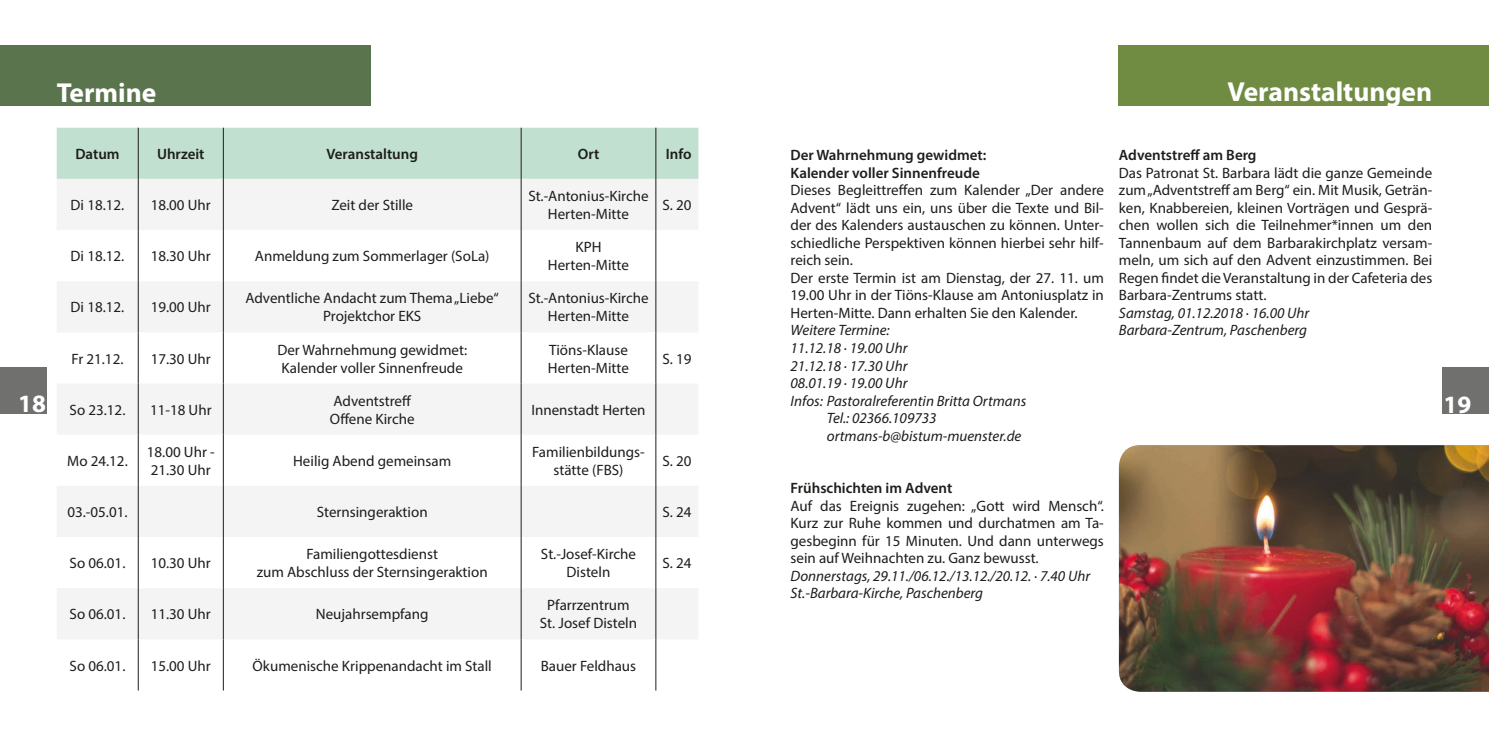
<style>
.page{position:relative;width:1489px;height:745px;background:#fff}
.page>*{position:absolute;margin:0;border:0;box-sizing:border-box;transform-origin:0 0}
.t1{font:700 27.5px "Myriad Pro";color:#fff}
.t2{font:700 25px "Myriad Pro";color:#fff}
.t3{font:15px/17.5px "Myriad Pro";color:#1d1d1b;text-align:justify}
.t4{font:italic 15px "Myriad Pro";color:#1d1d1b}
.t5{font:600 15px "Myriad Pro";color:#1d1d1b}
</style>
<div class="page">
<div style="left:0;top:45px;width:370px;height:60px;background:#5a744e"></div>
<div style="left:0;top:367px;width:46px;height:46px;background:#70706f"></div>
<div style="left:57px;top:128px;width:641px;height:51px;background:#c1e0d0"></div>
<svg style="left:57px;top:179px;width:641px;height:460px;fill:#f4f4f4"></svg>
<hr style="left:138px;top:128px;width:1px;height:51px;background:#1d1d1b">
<hr style="left:223px;top:128px;width:1px;height:51px;background:#1d1d1b">
<hr style="left:521px;top:128px;width:1px;height:51px;background:#1d1d1b">
<hr style="left:655px;top:128px;width:1px;height:51px;background:#1d1d1b">
<hr style="left:138px;top:179px;width:1px;height:51px;background:#1d1d1b">
<hr style="left:223px;top:179px;width:1px;height:51px;background:#1d1d1b">
<hr style="left:521px;top:179px;width:1px;height:51px;background:#1d1d1b">
<hr style="left:655px;top:179px;width:1px;height:51px;background:#1d1d1b">
<hr style="left:138px;top:230px;width:1px;height:51px;background:#1d1d1b">
<hr style="left:223px;top:230px;width:1px;height:51px;background:#1d1d1b">
<hr style="left:521px;top:230px;width:1px;height:51px;background:#1d1d1b">
<hr style="left:655px;top:230px;width:1px;height:51px;background:#1d1d1b">
<hr style="left:138px;top:281px;width:1px;height:51px;background:#1d1d1b">
<hr style="left:223px;top:281px;width:1px;height:51px;background:#1d1d1b">
<hr style="left:521px;top:281px;width:1px;height:51px;background:#1d1d1b">
<hr style="left:655px;top:281px;width:1px;height:51px;background:#1d1d1b">
<hr style="left:138px;top:332px;width:1px;height:51px;background:#1d1d1b">
<hr style="left:223px;top:332px;width:1px;height:51px;background:#1d1d1b">
<hr style="left:521px;top:332px;width:1px;height:51px;background:#1d1d1b">
<hr style="left:655px;top:332px;width:1px;height:51px;background:#1d1d1b">
<hr style="left:138px;top:383px;width:1px;height:51px;background:#1d1d1b">
<hr style="left:223px;top:383px;width:1px;height:51px;background:#1d1d1b">
<hr style="left:521px;top:383px;width:1px;height:51px;background:#1d1d1b">
<hr style="left:655px;top:383px;width:1px;height:51px;background:#1d1d1b">
<hr style="left:138px;top:434px;width:1px;height:51px;background:#1d1d1b">
<hr style="left:223px;top:434px;width:1px;height:51px;background:#1d1d1b">
<hr style="left:521px;top:434px;width:1px;height:51px;background:#1d1d1b">
<hr style="left:655px;top:434px;width:1px;height:51px;background:#1d1d1b">
<hr style="left:138px;top:485px;width:1px;height:51px;background:#1d1d1b">
<hr style="left:223px;top:485px;width:1px;height:51px;background:#1d1d1b">
<hr style="left:521px;top:485px;width:1px;height:51px;background:#1d1d1b">
<hr style="left:655px;top:485px;width:1px;height:51px;background:#1d1d1b">
<hr style="left:138px;top:536px;width:1px;height:51px;background:#1d1d1b">
<hr style="left:223px;top:536px;width:1px;height:51px;background:#1d1d1b">
<hr style="left:521px;top:536px;width:1px;height:51px;background:#1d1d1b">
<hr style="left:655px;top:536px;width:1px;height:51px;background:#1d1d1b">
<hr style="left:138px;top:587px;width:1px;height:52px;background:#1d1d1b">
<hr style="left:223px;top:587px;width:1px;height:52px;background:#1d1d1b">
<hr style="left:521px;top:587px;width:1px;height:52px;background:#1d1d1b">
<hr style="left:655px;top:587px;width:1px;height:52px;background:#1d1d1b">
<hr style="left:138px;top:639px;width:1px;height:51px;background:#1d1d1b">
<hr style="left:223px;top:639px;width:1px;height:51px;background:#1d1d1b">
<hr style="left:521px;top:639px;width:1px;height:51px;background:#1d1d1b">
<hr style="left:655px;top:639px;width:1px;height:51px;background:#1d1d1b">
<div style="left:1118px;top:45px;width:370px;height:60px;background:#708c43"></div>
<div style="left:1442px;top:367px;width:46px;height:46px;background:#70706f"></div>
<img style="left:1118px;top:445px;width:370px;height:246px">
<p class="t1" style="left:57px;top:75px;width:101px">Termine</p>
<p class="t2" style="left:18px;top:387px;width:29px">18</p>
<p class="t5" style="left:75px;top:144px;width:46px">Datum</p>
<p class="t5" style="left:157px;top:144px;width:49px">Uhrzeit</p>
<p class="t5" style="left:326px;top:144px;width:93px">Veranstaltung</p>
<p class="t5" style="left:577px;top:144px;width:23px">Ort</p>
<p class="t5" style="left:665px;top:144px;width:27px">Info</p>
<p class="t3" style="left:71px;top:196px;width:55px">Di 18.12.</p>
<p class="t3" style="left:151px;top:196px;width:61px">18.00 Uhr</p>
<p class="t3" style="left:331px;top:196px;width:83px">Zeit der Stille</p>
<p class="t3" style="left:528px;top:187px;width:122px">St.-Antonius-Kirche</p>
<p class="t3" style="left:548px;top:205px;width:82px">Herten-Mitte</p>
<p class="t3" style="left:662px;top:196px;width:31px">S. 20</p>
<p class="t3" style="left:71px;top:247px;width:55px">Di 18.12.</p>
<p class="t3" style="left:151px;top:247px;width:61px">18.30 Uhr</p>
<p class="t3" style="left:255px;top:247px;width:236px">Anmeldung zum Sommerlager (SoLa)</p>
<p class="t3" style="left:71px;top:298px;width:55px">Di 18.12.</p>
<p class="t3" style="left:151px;top:298px;width:61px">19.00 Uhr</p>
<p class="t3" style="left:71px;top:349px;width:53px">Fr 21.12.</p>
<p class="t3" style="left:151px;top:349px;width:61px">17.30 Uhr</p>
<p class="t3" style="left:69px;top:400px;width:57px">So 23.12.</p>
<p class="t3" style="left:150px;top:400px;width:63px">11-18 Uhr</p>
<p class="t3" style="left:245px;top:289px;width:255px">Adventliche Andacht zum Thema „Liebe“</p>
<p class="t3" style="left:323px;top:307px;width:100px">Projektchor EKS</p>
<p class="t3" style="left:277px;top:340px;width:191px">Der Wahrnehmung gewidmet:</p>
<p class="t3" style="left:281px;top:358px;width:183px">Kalender voller Sinnenfreude</p>
<p class="t3" style="left:333px;top:391px;width:79px">Adventstreff</p>
<p class="t3" style="left:330px;top:409px;width:86px">Offene Kirche</p>
<p class="t3" style="left:575px;top:238px;width:27px">KPH</p>
<p class="t3" style="left:548px;top:256px;width:82px">Herten-Mitte</p>
<p class="t3" style="left:528px;top:289px;width:122px">St.-Antonius-Kirche</p>
<p class="t3" style="left:548px;top:307px;width:82px">Herten-Mitte</p>
<p class="t3" style="left:549px;top:340px;width:80px">Tiöns-Klause</p>
<p class="t3" style="left:548px;top:358px;width:82px">Herten-Mitte</p>
<p class="t3" style="left:531px;top:400px;width:116px">Innenstadt Herten</p>
<p class="t3" style="left:662px;top:349px;width:31px">S. 19</p>
<p class="t3" style="left:67px;top:451px;width:62px">Mo 24.12.</p>
<p class="t3" style="left:147px;top:442px;width:69px">18.00 Uhr -</p>
<p class="t3" style="left:151px;top:460px;width:61px">21.30 Uhr</p>
<p class="t3" style="left:293px;top:451px;width:160px">Heilig Abend gemeinsam</p>
<p class="t3" style="left:532px;top:442px;width:114px;line-height:18px;text-align:center">Familienbildungs&shy;stätte (FBS)</p>
<p class="t3" style="left:662px;top:451px;width:31px">S. 20</p>
<p class="t3" style="left:67px;top:502px;width:62px">03.-05.01.</p>
<p class="t3" style="left:317px;top:502px;width:112px">Sternsingeraktion</p>
<p class="t3" style="left:662px;top:502px;width:31px">S. 24</p>
<p class="t3" style="left:69px;top:554px;width:57px">So 06.01.</p>
<p class="t3" style="left:151px;top:554px;width:61px">10.30 Uhr</p>
<p class="t3" style="left:541px;top:545px;width:97px">St.-Josef-Kirche</p>
<p class="t3" style="left:566px;top:563px;width:45px">Disteln</p>
<p class="t3" style="left:306px;top:545px;width:133px">Familiengottesdienst</p>
<p class="t3" style="left:257px;top:563px;width:232px">zum Abschluss der Sternsingeraktion</p>
<p class="t3" style="left:662px;top:554px;width:31px">S. 24</p>
<p class="t3" style="left:69px;top:605px;width:57px">So 06.01.</p>
<p class="t3" style="left:151px;top:605px;width:61px">11.30 Uhr</p>
<p class="t3" style="left:316px;top:605px;width:114px">Neujahrsempfang</p>
<p class="t3" style="left:547px;top:596px;width:84px">Pfarrzentrum</p>
<p class="t3" style="left:540px;top:614px;width:99px">St. Josef Disteln</p>
<p class="t3" style="left:69px;top:656px;width:57px">So 06.01.</p>
<p class="t3" style="left:151px;top:656px;width:61px">15.00 Uhr</p>
<p class="t3" style="left:252px;top:656px;width:241px">Ökumenische Krippenandacht im Stall</p>
<p class="t3" style="left:541px;top:656px;width:97px">Bauer Feldhaus</p>
<p class="t1" style="left:1227px;top:73px;width:206px">Veranstaltungen</p>
<p class="t5" style="left:790px;top:145px;width:197px">Der Wahrnehmung gewidmet:</p>
<p class="t5" style="left:790px;top:163px;width:191px">Kalender voller Sinnenfreude</p>
<p class="t3" style="left:790px;top:181px;width:315px">Dieses Begleittreffen zum Kalender „Der andere Advent“ lädt uns ein, uns über die Texte und Bil&shy;der des Kalenders austauschen zu können. Unter&shy;schiedliche Perspektiven können hierbei sehr hilf&shy;reich sein.</p>
<p class="t3" style="left:790px;top:269px;width:315px">Der erste Termin ist am Dienstag, der 27. 11. um 19.00 Uhr in der Tiöns-Klause am Antoniusplatz in Herten-Mitte. Dann erhalten Sie den Kalender.</p>
<p class="t4" style="left:790px;top:321px;width:101px">Weitere Termine:</p>
<p class="t4" style="left:790px;top:338px;width:118px">11.12.18 · 19.00 Uhr</p>
<p class="t4" style="left:790px;top:356px;width:118px">21.12.18 · 17.30 Uhr</p>
<p class="t4" style="left:790px;top:373px;width:118px">08.01.19 · 19.00 Uhr</p>
<p class="t4" style="left:790px;top:391px;width:237px">Infos: Pastoralreferentin Britta Ortmans</p>
<p class="t4" style="left:826px;top:408px;width:111px">Tel.: 02366.109733</p>
<p class="t4" style="left:826px;top:426px;width:196px">ortmans-b@bistum-muenster.de</p>
<p class="t5" style="left:1118px;top:145px;width:139px">Adventstreff am Berg</p>
<p class="t3" style="left:1118px;top:164px;width:315px">Das Patronat St. Barbara lädt die ganze Gemeinde zum „Adventstreff am Berg“ ein. Mit Musik, Geträn&shy;ken, Knabbereien, kleinen Vorträgen und Gesprä&shy;chen wollen sich die Teilnehmer*innen um den Tannenbaum auf dem Barbarakirchplatz versam&shy;meln, um sich auf den Advent einzustimmen. Bei Regen findet die Veranstaltung in der Cafeteria des Barbara-Zentrums statt.</p>
<p class="t4" style="left:1118px;top:303px;width:192px">Samstag, 01.12.2018 · 16.00 Uhr</p>
<p class="t4" style="left:1118px;top:321px;width:190px">Barbara-Zentrum, Paschenberg</p>
<p class="t2" style="left:1443px;top:388px;width:29px">19</p>
<p class="t5" style="left:790px;top:478px;width:163px">Frühschichten im Advent</p>
<p class="t3" style="left:790px;top:496px;width:315px">Auf das Ereignis zugehen: „Gott wird Mensch“.<br>Kurz zur Ruhe kommen und durchatmen am Ta&shy;gesbeginn für 15 Minuten. Und dann unterwegs sein auf Weihnachten zu. Ganz bewusst.</p>
<p class="t4" style="left:790px;top:566px;width:301px">Donnerstags, 29.11./06.12./13.12./20.12. · 7.40 Uhr</p>
<p class="t4" style="left:790px;top:583px;width:194px">St.-Barbara-Kirche, Paschenberg</p>
</div>
